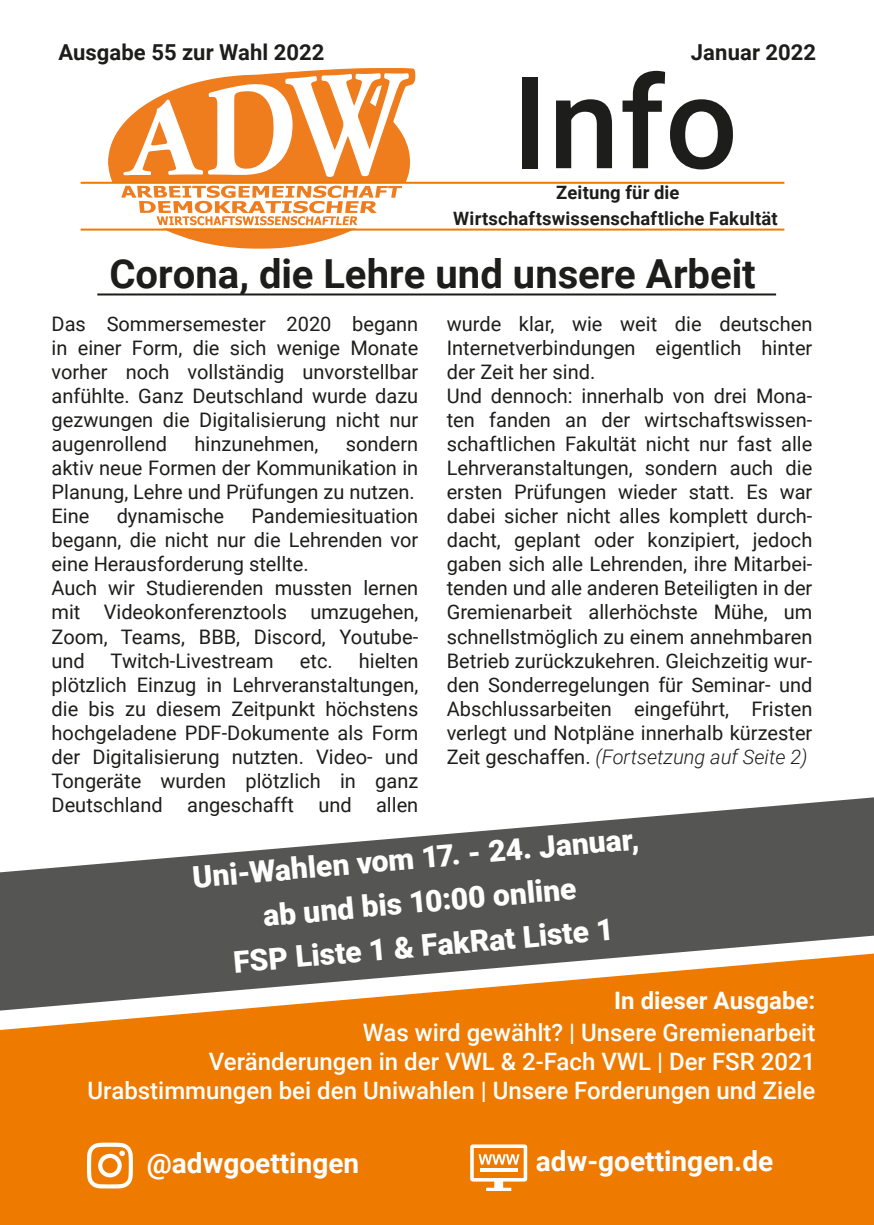
<style>
.page{position:relative;width:874px;height:1225px;background:#fff}
.page>*{position:absolute;margin:0;border:0;box-sizing:border-box;transform-origin:0 0}
.t1{font:500 128px "Roboto";color:#1d1d1b}
.t2{font:700 40px "Roboto";color:#1d1d1b}
.t3{font:900 30px/44px "Roboto";color:#fff;text-align:center}
.t4{font:700 28px "Roboto";color:#fff}
.t5{font:500 24px/28.8px "Roboto";color:#fff;text-align:right}
.t6{font:700 24px "Roboto";color:#fff}
.t7{font:700 22px "Roboto";letter-spacing:.005em;color:#1d1d1b}
.t8{font:20px/24px "Roboto";color:#1d1d1b}
.t9{font:700 18.4px/26px "Roboto";letter-spacing:.01em;color:#1d1d1b;text-align:center}
.s1{font-weight:300;font-style:italic}
</style>
<div class="page">
<svg style="left:108px;top:68px;width:307px;height:181px"></svg>
<svg style="left:0;top:797px;width:873px;height:156px;fill:#555554"></svg>
<hr style="left:81px;top:229px;width:703px;height:2px;background:#ef7a00">
<hr style="left:81px;top:182px;width:703px;height:2px;background:#ef7a00">
<svg style="left:0;top:953px;width:873px;height:272px;background:#e37f16"></svg>
<svg style="left:470px;top:1144px;width:57px;height:47px"></svg>
<hr style="left:479px;top:1168px;width:38px;height:4px;background:#fff">
<svg style="left:87px;top:1142px;width:46px;height:46px"></svg>
<hr style="left:97px;top:293px;width:678px;height:2px;background:#1d1d1b">
<p class="t7" style="left:58px;top:37px;width:267px">Ausgabe 55 zur Wahl 2022</p>
<p class="t7" style="left:690px;top:37px;width:127px">Januar 2022</p>
<h1 class="t1" style="left:512px;top:33px;width:227px">Info</h1>
<p class="t9" style="left:453px;top:179px;width:326px">Zeitung für die<br>Wirtschaftswissenschaftliche Fakultät</p>
<h2 class="t2" style="left:109px;top:246px;width:647px">Corona, die Lehre und unsere Arbeit</h2>
<p class="t8" style="left:52px;top:311px;width:368px;text-align:justify">Das Sommersemester 2020 begann in einer Form, die sich wenige Monate vorher noch vollständig unvorstellbar anfühlte. Ganz Deutschland wurde dazu gezwungen die Digitalisierung nicht nur augenrollend</p>
<p class="t8" style="left:446px;top:311px;width:367px">wurde klar, wie weit die deutschen Internetverbindungen eigentlich hinter der Zeit her sind.<br>Und dennoch: innerhalb von drei Mona&shy;ten fanden an der wirtschaftswissen&shy;schaftlichen Fakultät nicht nur fast alle Lehrveranstaltungen, sondern auch die ersten Prüfungen wieder statt. Es war dabei sicher nicht alles komplett durch&shy;dacht, geplant oder konzipiert, jedoch gaben sich alle Lehrenden, ihre Mitarbei&shy;tenden und alle anderen Beteiligten in der Gremienarbeit allerhöchste Mühe, um schnellstmöglich zu einem annehmbaren Betrieb zurückzukehren. Gleichzeitig wur&shy;den Sonderregelungen für Seminar- und Abschlussarbeiten eingeführt, Fristen verlegt und Notpläne innerhalb kürzester Zeit geschaffen. <span class="s1">(Fortsetzung auf Seite 2)</span></p>
<p class="t8" style="left:52px;top:431px;width:368px;text-indent:294px">sondern aktiv neue Formen der Kommunikation in<br>Planung, Lehre und Prüfungen zu nutzen.<br>Eine</p>
<p class="t8" style="left:194px;top:431px;width:125px">hinzunehmen,</p>
<p class="t8" style="left:52px;top:503px;width:368px;text-indent:200px">Pandemiesituation begann, die nicht nur die Lehrenden vor eine Herausforderung stellte.<br>Auch wir Studierenden mussten lernen mit Videokonferenztools umzugehen,<br>Zoom, Teams, BBB, Discord, Youtube&shy;und</p>
<p class="t8" style="left:117px;top:503px;width:109px">dynamische</p>
<p class="t8" style="left:52px;top:647px;width:368px;text-align:justify;text-indent:307px">hielten plötzlich Einzug in Lehrveranstaltungen, die bis zu diesem Zeitpunkt höchstens hochgeladene PDF-Dokumente als Form der Digitalisierung nutzten. Video- und Tongeräte wurden plötzlich in ganz Deutschland angeschafft und allen</p>
<p class="t8" style="left:110px;top:647px;width:164px">Twitch-Livestream</p>
<p class="t8" style="left:300px;top:647px;width:34px">etc.</p>
<h3 class="t3" style="left:190px;top:854px;width:449px;rotate:-5deg">Uni-Wahlen vom 17. - 24. Januar, ab und bis 10:00 online<br>FSP Liste 1 &amp; FakRat Liste 1</h3>
<p class="t6" style="left:614px;top:984px;width:202px">In dieser Ausgabe:</p>
<p class="t5" style="left:88px;top:1017px;width:729px">Was wird gewählt? | Unsere Gremienarbeit<br>Veränderungen in der VWL &amp; 2-Fach VWL | Der FSR 2021<br>Urabstimmungen bei den Uniwahlen | Unsere Forderungen und Ziele</p>
<h3 class="t4" style="left:147px;top:1143px;width:214px">@adwgoettingen</h3>
<h3 class="t4" style="left:535px;top:1141px;width:239px">adw-goettingen.de</h3>
</div>
